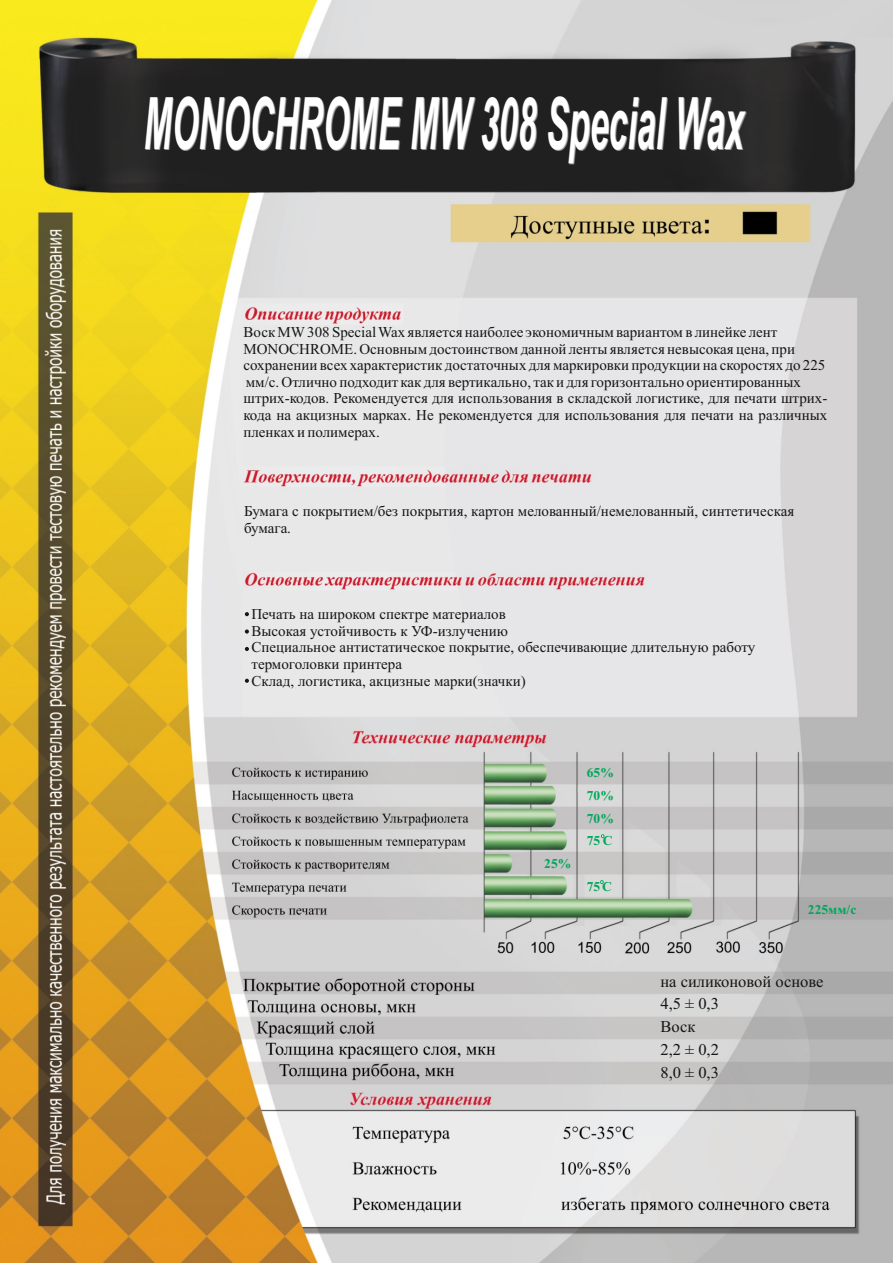
<style>
.page{position:relative;width:893px;height:1263px;background:#fff}
.page>*{position:absolute;margin:0;border:0;box-sizing:border-box;transform-origin:0 0}
.t1{font:italic 700 72.3px "Arial";color:#fff;scale:.47 1}
.t2{font:16.5px/22.8px "Times New Roman";color:#151616}
.t3{font:15px/16.6px "Times New Roman";color:#151616}
.t4{font:700 13.5px/23px "Times New Roman";color:#00a759;text-align:justify}
</style>
<div class="page">
<img style="left:0;top:0;width:893px;height:1263px">
<svg style="left:245px;top:629px;width:4px;height:5px"></svg>
<svg style="left:245px;top:647px;width:4px;height:4px"></svg>
<svg style="left:245px;top:679px;width:4px;height:4px"></svg>
<svg style="left:245px;top:612px;width:4px;height:4px"></svg>
<svg style="left:600px;top:880px;width:4px;height:4px"></svg>
<svg style="left:601px;top:834px;width:3px;height:4px"></svg>
<h1 class="t1" style="left:144px;top:96px;width:1279px">MONOCHROME MW 308 Special Wax</h1>
<p class="t3" style="left:243px;top:325px;width:585px">Воск MW308SpecialWax является наиболее экономичным вариантом в линейке лент MONOCHROME. Основным достоинством данной ленты является невысокая цена, при сохранении всех характеристик достаточных для маркировки продукции на скоростях до 225 мм/с. Отлично подходит как для вертикально, так и для горизонтально ориентированных штрих-кодов. Рекомендуется для использования в складской логистике, для печати штрих&shy;кода на акцизных марках. Не рекомендуется для использования для печати на различных пленках и полимерах.</p>
<p class="t3" style="left:244px;top:504px;width:552px">Бумага с покрытием/без покрытия, картон мелованный/немелованный, синтетическая бумага.</p>
<p class="t3" style="left:251px;top:607px;width:505px">Печать на широком спектре материалов<br>Высокая устойчивость к УФ-излучению<br>Специальное антистатическое покрытие, обеспечивающие длительную работу термоголовки принтера<br>Склад, логистика, акцизные марки(значки)</p>
<p class="t4" style="left:544px;top:853px;width:28px">25%</p>
<p class="t4" style="left:587px;top:762px;width:28px">65% 70% 70% 75С</p>
<p class="t4" style="left:587px;top:877px;width:26px">75С</p>
<p class="t4" style="left:808px;top:899px;width:50px">225мм/с</p>
<p class="t2" style="left:660px;top:971px;width:164px">на силиконовой основе<br>4,5 ± 0,3<br>Воск<br>2,2 ± 0,2<br>8,0 ± 0,3</p>
</div>
